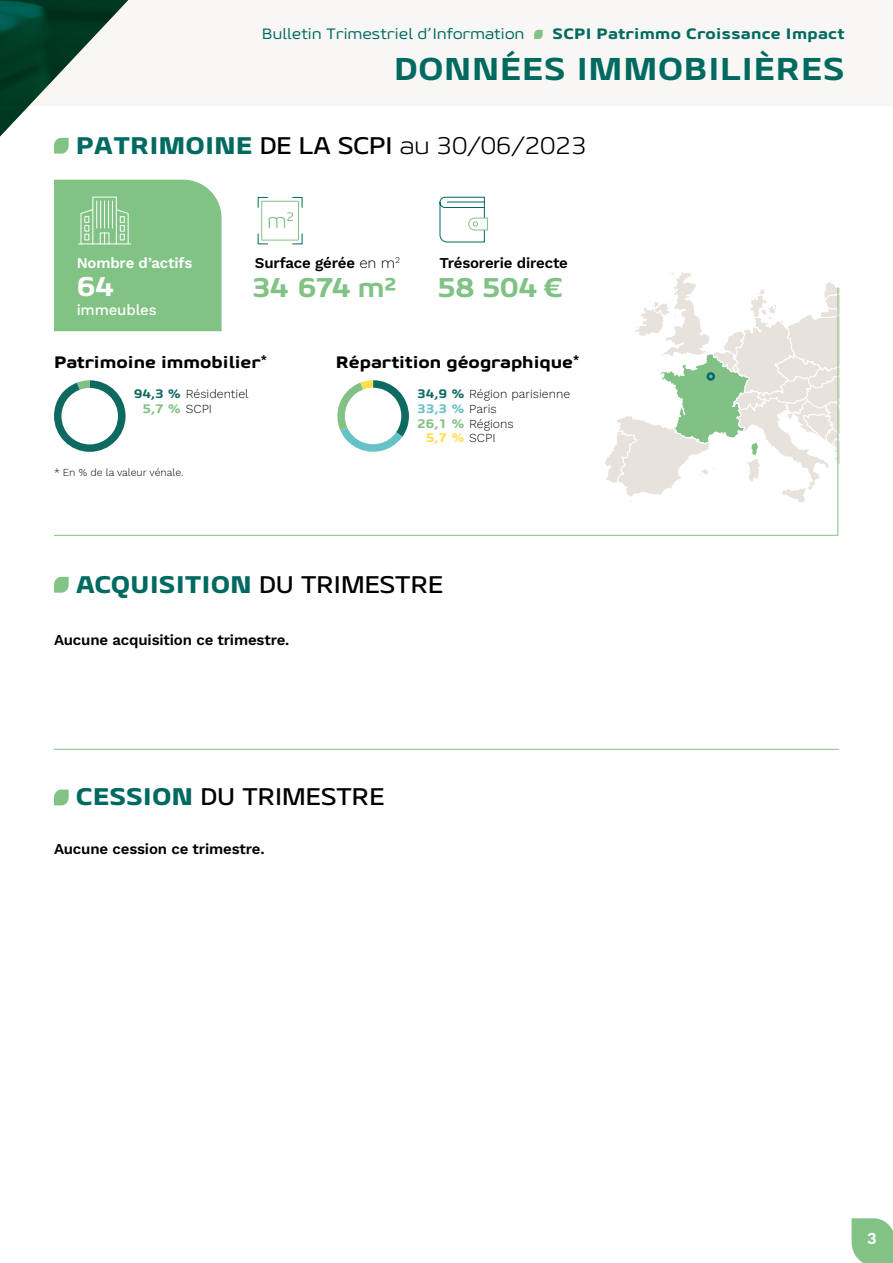
<style>
.page{position:relative;width:893px;height:1263px;background:#fff}
.page>*{position:absolute;margin:0;border:0;box-sizing:border-box;transform-origin:0 0}
.t1{font:800 31.5px "Geon Expanded";letter-spacing:.025em;color:#006a60}
.t2{font:800 27px "Geon Expanded";letter-spacing:-.035em;color:#81c285}
.t3{font:800 27px "Geon Expanded";color:#fff}
.t4{font:300 24px "Geon Expanded";color:#000}
.t5{font:800 24px "Geon Expanded";color:#006a60}
.t6{font:500 24px "Geon Expanded";color:#000}
.t7{font:800 16.5px "Geon Expanded";color:#000}
.t8{font:600 15px "Work Sans";letter-spacing:-.01em;color:#000}
.t9{font:15px "Geon Expanded";letter-spacing:.02em;color:#006a60}
.t10{font:800 15px "Geon Expanded";letter-spacing:.02em;color:#006a60}
.t11{font:600 15px "Work Sans";letter-spacing:-.01em;color:#fff}
.t12{font:500 15px "Work Sans";letter-spacing:-.01em;color:#fff}
.t13{font:300 12.3px "Work Sans";color:#0a0a0a}
.t14{font:800 12.3px "Geon Expanded";color:#67c2c7}
.t15{font:800 12.3px "Geon Expanded";color:#82c185}
.t16{font:800 12.3px "Geon Expanded";color:#ffde4f}
.t17{font:300 10.5px "Work Sans";color:#000}
.s1{font-weight:800;color:#006a60}
.s2{font-weight:500}
.s3{font-weight:300}
.s4{font-family:"Geon Expanded";font-weight:800;color:#0e6a61}
.s5{font-family:"Work Sans";font-weight:300;color:#0a0a0a}
.s6{font-family:"Geon Expanded";font-weight:800;color:#82c185}
.s7{font-weight:500;color:#000}
</style>
<div class="page">
<div style="left:54px;top:180px;width:168px;height:107px;background:#81c285"></div>
<svg style="left:257px;top:197px;width:46px;height:48px"></svg>
<svg style="left:439px;top:196px;width:49px;height:47px"></svg>
<svg style="left:670px;top:272px;width:170px;height:192px"></svg>
<div style="left:809px;top:260px;width:30px;height:20px;background:#fff"></div>
<hr style="left:54px;top:749px;width:785px;height:1px;background:#81c285">
<svg style="left:54px;top:577px;width:15px;height:16px"></svg>
<svg style="left:54px;top:789px;width:15px;height:16px"></svg>
<svg style="left:54px;top:287px;width:785px;height:249px"></svg>
<div style="left:0;top:0;width:893px;height:106px;background:#f8f7f5"></div>
<svg style="left:0;top:0;width:129px;height:154px"></svg>
<svg style="left:534px;top:30px;width:9px;height:9px"></svg>
<svg style="left:852px;top:1218px;width:41px;height:45px;background:#8bc68e"></svg>
<p class="t9" style="left:262px;top:24px;width:263px">Bulletin Trimestriel d’Information</p>
<p class="t10" style="left:553px;top:24px;width:293px">SCPI Patrimmo Croissance Impact</p>
<h1 class="t1" style="left:394px;top:48px;width:452px">DONNÉES IMMOBILIÈRES</h1>
<h3 class="t4" style="left:76px;top:130px;width:512px"><span class="s1">PATRIMOINE</span> <span class="s2">DE LA SCPI</span> au 30/06/2023</h3>
<p class="t11" style="left:77px;top:251px;width:117px">Nombre d’actifs</p>
<h2 class="t3" style="left:77px;top:269px;width:39px">64</h2>
<p class="t12" style="left:77px;top:299px;width:82px">immeubles</p>
<p class="t8" style="left:255px;top:251px;width:147px">Surface gérée <span class="s3">en m</span><sup>2</sup></p>
<h2 class="t2" style="left:252px;top:270px;width:147px">34 674 m²</h2>
<p class="t8" style="left:439px;top:251px;width:130px">Trésorerie directe</p>
<h2 class="t2" style="left:437px;top:270px;width:127px">58 504 €</h2>
<p class="t7" style="left:54px;top:351px;width:214px">Patrimoine immobilier<sup>*</sup></p>
<p class="t7" style="left:336px;top:351px;width:245px">Répartition géographique<sup>*</sup></p>
<p class="t13" style="left:134px;top:385px;width:116px"><span class="s4">94,3 %</span> Résidentiel</p>
<p class="t15" style="left:143px;top:400px;width:71px">5,7 % <span class="s5">SCPI</span></p>
<p class="t17" style="left:54px;top:465px;width:131px">* En % de la valeur vénale.</p>
<p class="t13" style="left:417px;top:385px;width:155px"><span class="s4">34,9 %</span> Région parisienne</p>
<p class="t14" style="left:417px;top:400px;width:81px">33,3 % <span class="s5">Paris</span></p>
<p class="t13" style="left:417px;top:414px;width:98px"><span class="s6">26,1 %</span> Régions</p>
<p class="t16" style="left:426px;top:430px;width:71px">5,7 % <span class="s5">SCPI</span></p>
<h3 class="t5" style="left:76px;top:568px;width:369px">ACQUISITION <span class="s7">DU TRIMESTRE</span></h3>
<p class="t8" style="left:54px;top:628px;width:237px">Aucune acquisition ce trimestre.</p>
<h3 class="t6" style="left:76px;top:781px;width:310px"><span class="s1">CESSION</span> DU TRIMESTRE</h3>
<p class="t8" style="left:54px;top:837px;width:212px">Aucune cession ce trimestre.</p>
</div>
